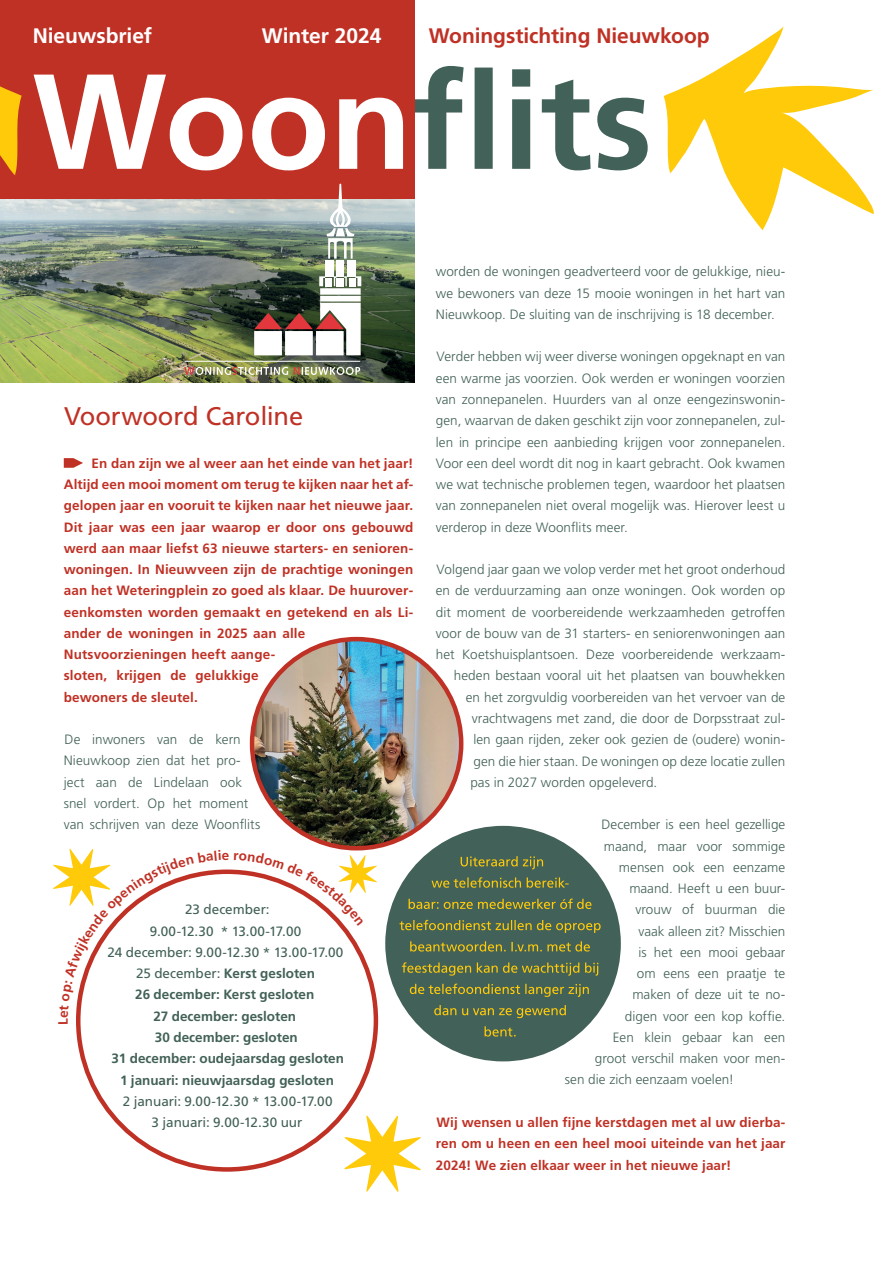
<style>
.page{position:relative;width:893px;height:1263px;background:#fff}
.page>*{position:absolute;margin:0;border:0;box-sizing:border-box;transform-origin:0 0}
.t1{font:700 135px "Frutiger";color:#426158}
.t2{font:25.5px "Frutiger";letter-spacing:-.01em;color:#c03125}
.t3{font:700 21px "Frutiger";letter-spacing:-.005em;color:#c03125}
.t4{font:700 21px "Frutiger";letter-spacing:-.005em;color:#fff}
.t5{font:300 13.5px/21.3px "Frutiger";letter-spacing:.005em;color:#426158;text-align:justify}
.t6{font:700 13.5px/21.3px "Frutiger";letter-spacing:.01em;color:#c03125}
.t7{font:700 13.5px/21.3px "Frutiger";color:#426158;text-align:center}
.t8{font:13.5px/21.3px "Frutiger";letter-spacing:-.005em;color:#426158;text-align:center}
.s1{color:#fff}
.s2{font-weight:400}
</style>
<div class="page">
<img style="left:254px;top:639px;width:207px;height:209px">
<div style="left:0;top:0;width:415px;height:383px;background:#c03125"></div>
<img style="left:0;top:200px;width:415px;height:183px">
<svg style="left:184px;top:367px;width:104px;height:8px"></svg>
<svg style="left:294px;top:367px;width:66px;height:8px"></svg>
<div style="left:325px;top:260px;width:9px;height:16px;background:#fff"></div>
<div style="left:336px;top:260px;width:8px;height:16px;background:#fff"></div>
<div style="left:347px;top:260px;width:8px;height:16px;background:#fff"></div>
<svg style="left:327px;top:184px;width:27px;height:75px"></svg>
<svg style="left:254px;top:276px;width:107px;height:79px"></svg>
<hr style="left:184px;top:361px;width:176px;height:1px;background:#fff">
<svg style="left:663px;top:26px;width:211px;height:204px"></svg>
<svg style="left:0;top:86px;width:22px;height:148px"></svg>
<svg style="left:64px;top:458px;width:19px;height:10px"></svg>
<div style="left:385px;top:826px;width:236px;height:235px;background:#426158;border-radius:50%"></div>
<svg style="left:461px;top:856px;width:82px;height:13px"></svg>
<svg style="left:431px;top:877px;width:138px;height:11px"></svg>
<svg style="left:409px;top:898px;width:183px;height:11px"></svg>
<svg style="left:399px;top:920px;width:202px;height:13px"></svg>
<svg style="left:410px;top:941px;width:180px;height:10px"></svg>
<svg style="left:402px;top:962px;width:196px;height:14px"></svg>
<svg style="left:410px;top:983px;width:179px;height:14px"></svg>
<svg style="left:434px;top:1005px;width:132px;height:13px"></svg>
<svg style="left:485px;top:1026px;width:31px;height:10px"></svg>
<svg style="left:344px;top:1115px;width:77px;height:77px"></svg>
<svg style="left:53px;top:849px;width:324px;height:175px"></svg>
<h3 class="t4" style="left:33px;top:23px;width:121px">Nieuwsbrief</h3>
<h3 class="t4" style="left:262px;top:23px;width:121px">Winter 2024</h3>
<h3 class="t3" style="left:429px;top:23px;width:282px">Woningstichting Nieuwkoop</h3>
<h1 class="t1" style="left:32px;top:43px;width:622px"><span class="s1">Woon</span>flits</h1>
<h2 class="t2" style="left:64px;top:401px;width:241px">Voorwoord Caroline</h2>
<p class="t6" style="left:64px;top:452px;width:351px;text-indent:28px">En dan zijn we al weer aan het einde van het jaar!<br>Altijd een mooi moment om terug te kijken naar het af&shy;gelopen jaar en vooruit te kijken naar het nieuwe jaar.<br>Dit jaar was een jaar waarop er door ons gebouwd werd aan maar liefst 63 nieuwe starters- en senioren&shy;woningen. In Nieuwveen zijn de prachtige woningen aan het Weteringplein zo goed als klaar. De huurover&shy;eenkomsten worden gemaakt en getekend en als Li&shy;ander de woningen in 2025 aan alle Nutsvoorzieningen heeft aange-<br>sloten, krijgen de gelukkige<br>bewoners de sleutel.</p>
<p class="t5" style="left:64px;top:729px;width:198px;text-align:left">De inwoners van de kern<br>Nieuwkoop zien dat het pro&shy;ject aan de Lindelaan ook snel vordert. Op het moment van schrijven van deze Woonflits</p>
<p class="t7" style="left:108px;top:899px;width:238px"><span class="s2">23 december:<br>9.00-12.30 * 13.00-17.00<br>24 december: 9.00-12.30 * 13.00-17.00<br>25 december:</span> Kerst gesloten<br>26 december: Kerst gesloten<br>27 december: gesloten<br>30 december: gesloten<br>31 december: oudejaarsdag gesloten<br>1 januari: nieuwjaarsdag gesloten</p>
<p class="t8" style="left:123px;top:1090px;width:211px">2 januari: 9.00-12.30 * 13.00-17.00<br>3 januari: 9.00-12.30 uur</p>
<p class="t5" style="left:436px;top:261px;width:351px">worden de woningen geadverteerd voor de gelukkige, nieu&shy;we bewoners van deze 15 mooie woningen in het hart van Nieuwkoop. De sluiting van de inschrijving is 18 december.</p>
<p class="t5" style="left:436px;top:346px;width:351px">Verder hebben wij weer diverse woningen opgeknapt en van een warme jas voorzien. Ook werden er woningen voorzien van zonnepanelen. Huurders van al onze eengezinswonin&shy;gen, waarvan de daken geschikt zijn voor zonnepanelen, zul&shy;len in principe een aanbieding krijgen voor zonnepanelen.<br>Voor een deel wordt dit nog in kaart gebracht. Ook kwamen we wat technische problemen tegen, waardoor het plaatsen van zonnepanelen niet overal mogelijk was. Hierover leest u verderop in deze Woonflits meer.</p>
<p class="t5" style="left:437px;top:559px;width:350px">Volgend jaar gaan we volop verder met het groot onderhoud</p>
<p class="t5" style="left:436px;top:580px;width:351px">en de verduurzaming aan onze woningen. Ook worden op</p>
<p class="t5" style="left:436px;top:601px;width:351px">dit moment de voorbereidende werkzaamheden getroffen</p>
<p class="t5" style="left:436px;top:622px;width:351px">voor de bouw van de 31 starters- en seniorenwoningen aan</p>
<p class="t5" style="left:436px;top:644px;width:351px">het Koetshuisplantsoen. Deze voorbereidende werkzaam-</p>
<p class="t5" style="left:454px;top:665px;width:333px">heden bestaan vooral uit het plaatsen van bouwhekken</p>
<p class="t5" style="left:466px;top:686px;width:321px">en het zorgvuldig voorbereiden van het vervoer van de</p>
<p class="t5" style="left:472px;top:708px;width:315px">vrachtwagens met zand, die door de Dorpsstraat zul-</p>
<p class="t5" style="left:473px;top:729px;width:313px">len gaan rijden, zeker ook gezien de (oudere) wonin-</p>
<p class="t5" style="left:473px;top:750px;width:313px">gen die hier staan. De woningen op deze locatie zullen</p>
<p class="t5" style="left:470px;top:771px;width:188px">pas in 2027 worden opgeleverd.</p>
<p class="t5" style="left:601px;top:814px;width:186px">December is een heel gezellige</p>
<p class="t5" style="left:604px;top:835px;width:183px">maand, maar voor sommige</p>
<p class="t5" style="left:619px;top:856px;width:168px">mensen ook een eenzame</p>
<p class="t5" style="left:629px;top:878px;width:158px">maand. Heeft u een buur-</p>
<p class="t5" style="left:635px;top:899px;width:152px">vrouw of buurman die</p>
<p class="t5" style="left:638px;top:920px;width:149px">vaak alleen zit? Misschien</p>
<p class="t5" style="left:638px;top:941px;width:149px">is het een mooi gebaar</p>
<p class="t5" style="left:637px;top:963px;width:150px">om eens een praatje te</p>
<p class="t5" style="left:632px;top:984px;width:154px">maken of deze uit te no-</p>
<p class="t5" style="left:625px;top:1005px;width:162px">digen voor een kop koffie.</p>
<p class="t5" style="left:613px;top:1026px;width:174px">Een klein gebaar kan een</p>
<p class="t5" style="left:595px;top:1048px;width:192px">groot verschil maken voor men-</p>
<p class="t5" style="left:565px;top:1069px;width:171px">sen die zich eenzaam voelen!</p>
<p class="t6" style="left:436px;top:1111px;width:351px;text-align:justify">Wij wensen u allen fijne kerstdagen met al uw dierba&shy;ren om u heen en een heel mooi uiteinde van het jaar 2024! We zien elkaar weer in het nieuwe jaar!</p>
</div>
